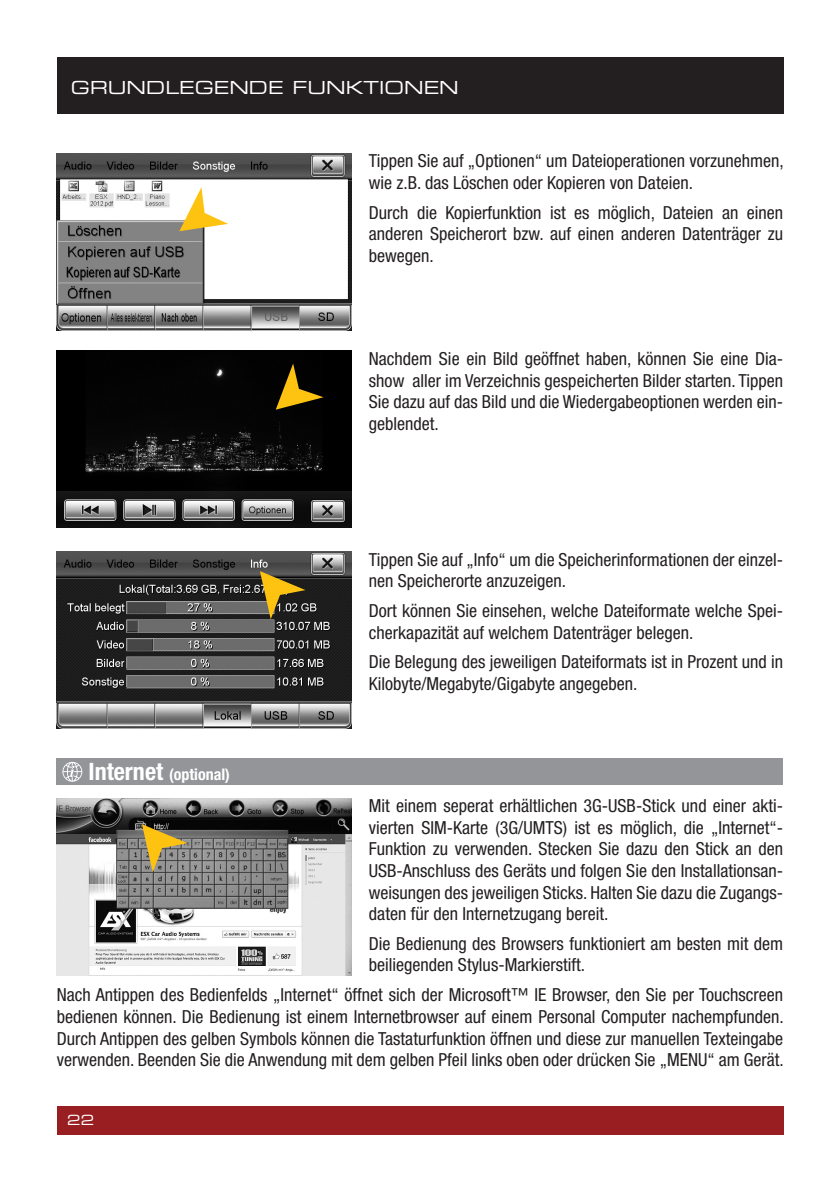
<style>
.page{position:relative;width:840px;height:1191px;background:#fff}
.page>*{position:absolute;margin:0;border:0;box-sizing:border-box;transform-origin:0 0}
.t1{font:condensed 18px/21.6px "Helvetica Neue";color:#231f20}
.t2{font:18px "Eurostile Extended Two";color:#fff}
.t3{font:700 condensed 16px "Helvetica Neue";color:#fff}
.t4{font:14px "Eurostile Extended Two";color:#fff}
.s1{font-size:24px}
</style>
<div class="page">
<div style="left:57px;top:1106px;width:725px;height:28px;background:#981e21"></div>
<div style="left:57px;top:57px;width:725px;height:56px;background:#231f20"></div>
<div style="left:57px;top:758px;width:725px;height:26px;background:#939598"></div>
<img style="left:57px;top:351px;width:294px;height:177px">
<img style="left:57px;top:551px;width:294px;height:177px">
<svg style="left:260px;top:571px;width:45px;height:48px;background:#776329"></svg>
<img style="left:57px;top:798px;width:294px;height:177px">
<svg style="left:142px;top:824px;width:45px;height:48px;background:#a08c52"></svg>
<svg style="left:275px;top:363px;width:48px;height:47px;background:#513e06"></svg>
<img style="left:57px;top:153px;width:294px;height:177px">
<svg style="left:179px;top:187px;width:49px;height:44px"></svg>
<svg style="left:62px;top:762px;width:20px;height:19px"></svg>
<p class="t2" style="left:71px;top:75px;width:389px">GRUNDLEGENDE FUNKTIONEN</p>
<p class="t1" style="left:369px;top:150px;width:416px">Tippen Sie auf „Optionen“ um Dateioperationen vorzunehmen, wie z.B. das Löschen oder Kopieren von Dateien.</p>
<p class="t1" style="left:369px;top:201px;width:415px;text-align:justify">Durch die Kopierfunktion ist es möglich, Dateien an einen anderen Speicherort bzw. auf einen anderen Datenträger zu bewegen.</p>
<p class="t1" style="left:369px;top:348px;width:415px;text-align:justify">Nachdem Sie ein Bild geöffnet haben, können Sie eine Dia&shy;show aller im Verzeichnis gespeicherten Bilder starten. Tippen Sie dazu auf das Bild und die Wiedergabeoptionen werden ein&shy;geblendet.</p>
<p class="t3" style="left:88px;top:765px;width:143px"><span class="s1">Internet</span> (optional)</p>
<p class="t1" style="left:369px;top:548px;width:415px">Tippen Sie auf „Info“ um die Speicherinformationen der einzel&shy;nen Speicherorte anzuzeigen.</p>
<p class="t1" style="left:369px;top:600px;width:415px">Dort können Sie einsehen, welche Dateiformate welche Spei&shy;cherkapazität auf welchem Datenträger belegen.</p>
<p class="t1" style="left:369px;top:651px;width:415px">Die Belegung des jeweiligen Dateiformats ist in Prozent und in<br>Kilobyte/Megabyte/Gigabyte angegeben.</p>
<p class="t1" style="left:369px;top:795px;width:415px;text-align:justify">Mit einem seperat erhältlichen 3G-USB-Stick und einer akti&shy;vierten SIM-Karte (3G/UMTS) ist es möglich, die „Internet“- Funktion zu verwenden. Stecken Sie dazu den Stick an den USB-Anschluss des Geräts und folgen Sie den Installationsan&shy;weisungen des jeweiligen Sticks. Halten Sie dazu die Zugangs&shy;daten für den Internetzugang bereit.</p>
<p class="t1" style="left:369px;top:932px;width:415px">Die Bedienung des Browsers funktioniert am besten mit dem beiliegenden Stylus-Markierstift.</p>
<p class="t1" style="left:57px;top:984px;width:728px;text-align:justify">Nach Antippen des Bedienfelds „Internet“ öffnet sich der Microsoft™ IE Browser, den Sie per Touchscreen bedienen können. Die Bedienung ist einem Internetbrowser auf einem Personal Computer nachempfunden.<br>Durch Antippen des gelben Symbols können die Tastaturfunktion öffnen und diese zur manuellen Texteingabe verwenden. Beenden Sie die Anwendung mit dem gelben Pfeil links oben oder drücken Sie „MENU“ am Gerät.</p>
<p class="t4" style="left:67px;top:1110px;width:28px">22</p>
</div>
